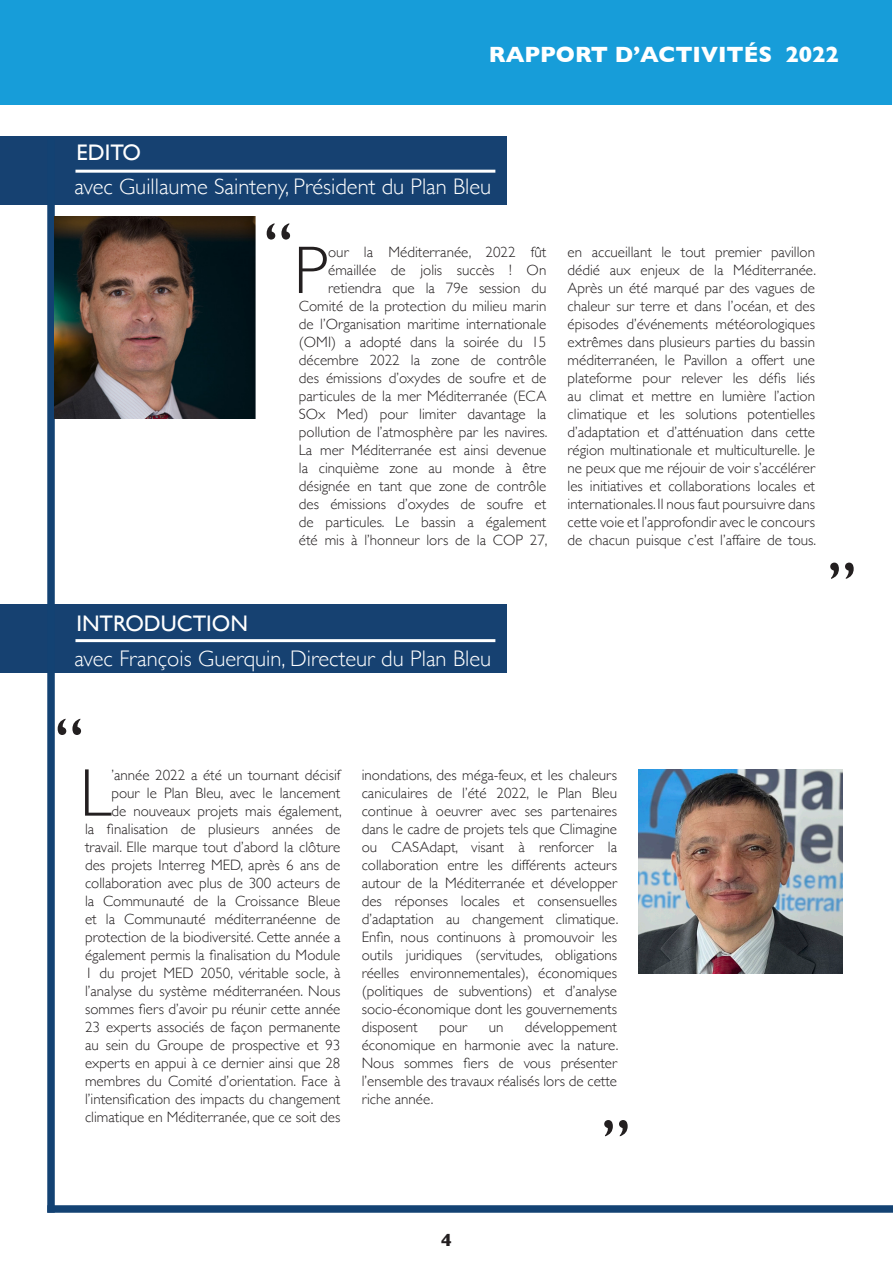
<style>
.page{position:relative;width:893px;height:1263px;background:#fff}
.page>*{position:absolute;margin:0;border:0;box-sizing:border-box;transform-origin:0 0}
.t1{font:300 67.8px "Gill Sans";color:#231f20}
.t2{font:67.5px "Gill Sans";color:#231f20}
.t3{font:300 22.5px "Gill Sans";color:#fff}
.t4{font:700 22.5px "Gill Sans";color:#fff}
.t5{font:22.5px "Gill Sans";color:#fff}
.t6{font:700 18px "Gill Sans";color:#231f20}
.t7{font:300 15px/18px "Gill Sans";color:#231f20;text-align:justify}
</style>
<div class="page">
<div style="left:0;top:604px;width:506px;height:68px;background:#164171"></div>
<div style="left:0;top:136px;width:506px;height:69px;background:#164171"></div>
<div style="left:47px;top:138px;width:8px;height:1075px;background:#134273"></div>
<img style="left:54px;top:217px;width:202px;height:201px">
<img style="left:638px;top:769px;width:204px;height:204px">
<div style="left:1px;top:0;width:891px;height:105px;background:#179dd9"></div>
<div style="left:47px;top:1205px;width:846px;height:8px;background:#134273"></div>
<hr style="left:75px;top:170px;width:420px;height:3px;background:#fff">
<hr style="left:75px;top:639px;width:420px;height:3px;background:#fff">
<p class="t5" style="left:77px;top:139px;width:66px">EDITO</p>
<p class="t4" style="left:489px;top:37px;width:352px">RAPPORT D’ACTIVITÉS 2022</p>
<p class="t3" style="left:74px;top:169px;width:418px">avec Guillaume Sainteny, Président du Plan Bleu</p>
<p class="t2" style="left:263px;top:207px;width:31px">‘‘</p>
<p class="t7" style="left:299px;top:242px;width:250px;text-align:right">our la Méditerranée, 2022 fût émaillée de jolis succès ! On retiendra que la 79e session du Comité de la protection du milieu marin de l’Organisation maritime internationale (OMI) a adopté dans la soirée du 15 décembre 2022 la zone de contrôle des émissions d’oxydes de soufre et de particules de la mer Méditerranée (ECA SOx Med) pour limiter davantage la pollution de l’atmosphère par les navires.<br>La mer Méditerranée est ainsi devenue la cinquième zone au monde à être désignée en tant que zone de contrôle des émissions d’oxydes de soufre et de particules. Le bassin a également été mis à l’honneur lors de la COP 27,</p>
<p class="t7" style="left:568px;top:242px;width:250px">en accueillant le tout premier pavillon dédié aux enjeux de la Méditerranée.<br>Après un été marqué par des vagues de chaleur sur terre et dans l’océan, et des épisodes d’événements météorologiques extrêmes dans plusieurs parties du bassin méditerranéen, le Pavillon a offert une plateforme pour relever les défis liés au climat et mettre en lumière l’action climatique et les solutions potentielles d’adaptation et d’atténuation dans cette région multinationale et multiculturelle. Je ne peux que me réjouir de voir s’accélérer les initiatives et collaborations locales et internationales. Il nous faut poursuivre dans cette voie et l’approfondir avec le concours de chacun puisque c’est l’affaire de tous.</p>
<p class="t1" style="left:294px;top:217px;width:36px">P</p>
<p class="t5" style="left:76px;top:610px;width:173px">INTRODUCTION</p>
<p class="t3" style="left:74px;top:641px;width:418px">avec François Guerquin, Directeur du Plan Bleu</p>
<p class="t2" style="left:857px;top:595px;width:31px;rotate:-180deg">‘‘</p>
<p class="t2" style="left:54px;top:703px;width:31px">‘‘</p>
<p class="t7" style="left:85px;top:765px;width:258px;text-align:right">’année 2022 a été un tournant décisif pour le Plan Bleu, avec le lancement<br>de nouveaux projets mais également,<br>la finalisation de plusieurs années de travail. Elle marque tout d’abord la clôture des projets Interreg MED, après 6 ans de collaboration avec plus de 300 acteurs de la Communauté de la Croissance Bleue et la Communauté méditerranéenne de protection de la biodiversité. Cette année a également permis la finalisation du Module 1 du projet MED 2050, véritable socle, à l’analyse du système méditerranéen. Nous sommes fiers d’avoir pu réunir cette année 23 experts associés de façon permanente au sein du Groupe de prospective et 93 experts en appui à ce dernier ainsi que 28 membres du Comité d’orientation. Face à l’intensification des impacts du changement climatique en Méditerranée, que ce soit des</p>
<p class="t7" style="left:362px;top:765px;width:258px">inondations, des méga-feux, et les chaleurs caniculaires de l’été 2022, le Plan Bleu continue à oeuvrer avec ses partenaires dans le cadre de projets tels que Climagine ou CASAdapt, visant à renforcer la collaboration entre les différents acteurs autour de la Méditerranée et développer des réponses locales et consensuelles d’adaptation au changement climatique.<br>Enfin, nous continuons à promouvoir les outils juridiques (servitudes, obligations réelles environnementales), économiques (politiques de subventions) et d’analyse socio-économique dont les gouvernements disposent</p>
<p class="t1" style="left:80px;top:740px;width:33px">L</p>
<p class="t7" style="left:362px;top:1017px;width:258px;text-indent:163px">développement économique en harmonie avec la nature.<br>Nous sommes fiers de vous présenter l’ensemble des travaux réalisés lors de cette riche année.</p>
<p class="t7" style="left:439px;top:1017px;width:30px">pour</p>
<p class="t7" style="left:489px;top:1017px;width:16px">un</p>
<p class="t2" style="left:631px;top:1152px;width:31px;rotate:-180deg">‘‘</p>
<p class="t6" style="left:441px;top:1225px;width:12px">4</p>
</div>
